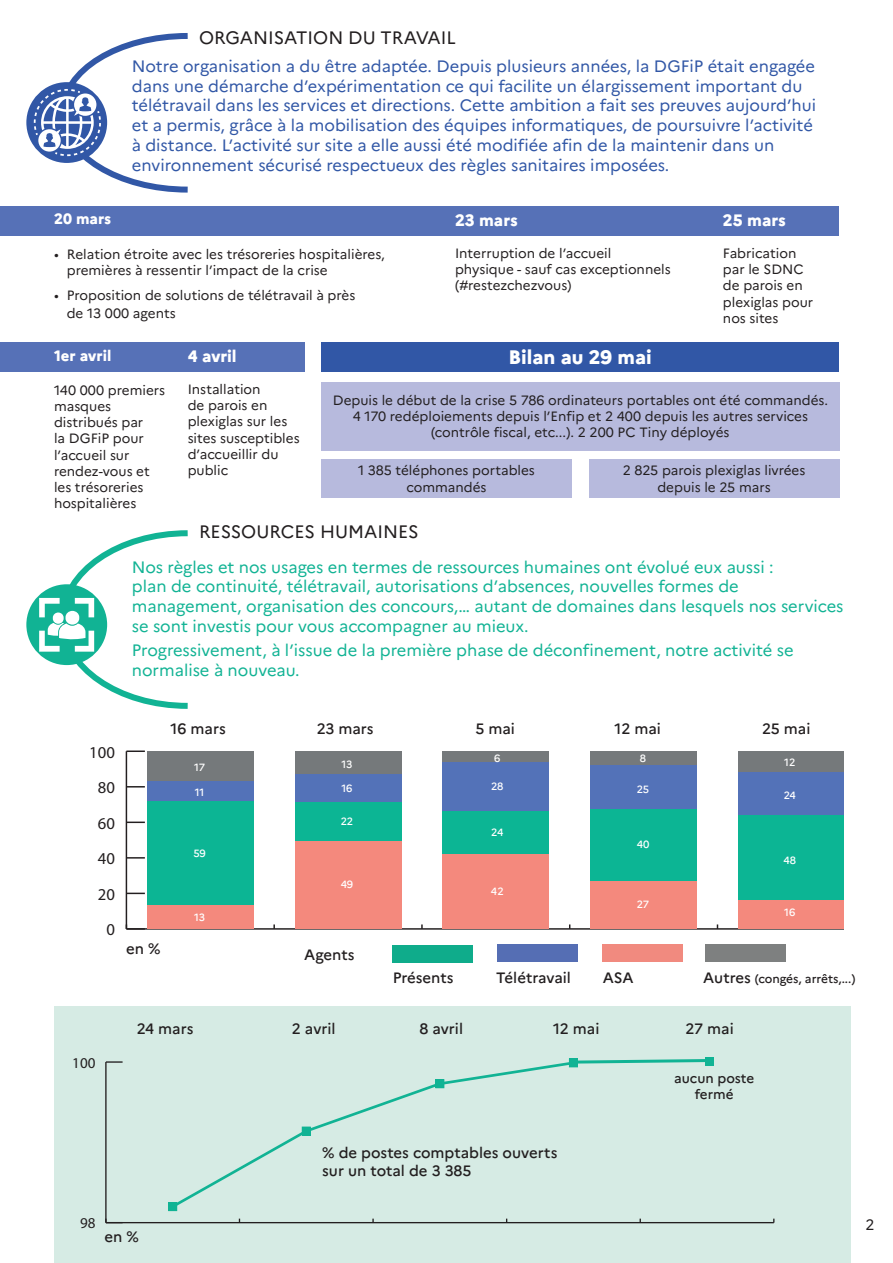
<style>
.page{position:relative;width:893px;height:1263px;background:#fff}
.page>*{position:absolute;margin:0;border:0;box-sizing:border-box;transform-origin:0 0}
.t1{font:800 19.5px "Marianne";color:#fff}
.t2{font:18px "Marianne";color:#231f20}
.t3{font:16.65px "Myriad Pro";color:#231f20}
.t4{font:16.5px/19.8px "Marianne";color:#3157a6}
.t5{font:16.5px/19.8px "Marianne";color:#11b394}
.t6{font:800 16.5px "Marianne";color:#fff}
.t7{font:500 15px/18px "Marianne";color:#231f20}
.t8{font:800 15px "Marianne";color:#fff}
.t9{font:15px "Myriad Pro";color:#231f20}
.t10{font:15px "Marianne";color:#231f20}
.texte_courant{font:13.5px/16.2px "Marianne";color:#231f20}
.t11{font:500 13.5px/16.2px "Marianne";color:#231f20;text-align:center}
.t12{font:500 12px "Marianne";color:#231f20}
.t13{font:500 10.5px "Marianne";letter-spacing:-.01em;color:#fff}
.s1{font-size:15px}
</style>
<div class="page">
<div style="left:54px;top:1006px;width:796px;height:257px;background:#d6ebe4"></div>
<div style="left:0;top:206px;width:839px;height:30px;background:#5671b7"></div>
<div style="left:0;top:342px;width:304px;height:30px;background:#5671b7"></div>
<div style="left:321px;top:382px;width:518px;height:68px;background:#b7badd"></div>
<div style="left:393px;top:945px;width:80px;height:17px;background:#0fac8b"></div>
<div style="left:603px;top:944px;width:80px;height:17px;background:#f18a7f"></div>
<div style="left:497px;top:944px;width:80px;height:17px;background:#556eb4"></div>
<hr style="left:126px;top:928px;width:717px;height:2px;background:#231f20">
<hr style="left:126px;top:751px;width:1px;height:178px;background:#231f20">
<svg style="left:126px;top:924px;width:19px;height:6px"></svg>
<svg style="left:127px;top:893px;width:18px;height:1px"></svg>
<svg style="left:127px;top:857px;width:18px;height:1px"></svg>
<svg style="left:127px;top:821px;width:18px;height:2px"></svg>
<svg style="left:127px;top:786px;width:18px;height:1px"></svg>
<svg style="left:126px;top:750px;width:19px;height:2px"></svg>
<div style="left:147px;top:751px;width:106px;height:30px;background:#75797b"></div>
<div style="left:295px;top:751px;width:106px;height:23px;background:#75797b"></div>
<div style="left:443px;top:751px;width:106px;height:11px;background:#75797b"></div>
<div style="left:590px;top:751px;width:107px;height:14px;background:#75797b"></div>
<div style="left:738px;top:751px;width:105px;height:21px;background:#75797b"></div>
<div style="left:147px;top:781px;width:106px;height:20px;background:#5372b8"></div>
<div style="left:295px;top:774px;width:106px;height:29px;background:#5372b8"></div>
<div style="left:443px;top:762px;width:106px;height:50px;background:#5372b8"></div>
<div style="left:590px;top:765px;width:107px;height:45px;background:#5372b8"></div>
<div style="left:738px;top:772px;width:105px;height:43px;background:#5372b8"></div>
<div style="left:147px;top:801px;width:106px;height:105px;background:#0cb594"></div>
<div style="left:295px;top:803px;width:106px;height:39px;background:#0cb594"></div>
<div style="left:443px;top:812px;width:106px;height:42px;background:#0cb594"></div>
<div style="left:590px;top:810px;width:107px;height:71px;background:#0cb594"></div>
<div style="left:738px;top:815px;width:105px;height:85px;background:#0cb594"></div>
<div style="left:147px;top:906px;width:106px;height:23px;background:#f4897d"></div>
<div style="left:295px;top:842px;width:106px;height:87px;background:#f4897d"></div>
<div style="left:443px;top:854px;width:106px;height:75px;background:#f4897d"></div>
<div style="left:590px;top:881px;width:107px;height:48px;background:#f4897d"></div>
<div style="left:738px;top:900px;width:105px;height:29px;background:#f4897d"></div>
<div style="left:26px;top:82px;width:81px;height:81px;background:#3157a6;border-radius:50%"></div>
<div style="left:26px;top:584px;width:81px;height:81px;background:#11b394;border-radius:50%"></div>
<svg style="left:39px;top:530px;width:149px;height:179px"></svg>
<svg style="left:34px;top:33px;width:154px;height:160px"></svg>
<div style="left:705px;top:944px;width:80px;height:17px;background:#7e8080"></div>
<hr style="left:106px;top:1222px;width:668px;height:1px;background:#231f20">
<hr style="left:105px;top:1062px;width:2px;height:160px;background:#231f20">
<svg style="left:106px;top:1061px;width:17px;height:2px"></svg>
<div style="left:168px;top:1202px;width:9px;height:9px;border:1px solid #11b394"></div>
<svg style="left:169px;top:1058px;width:539px;height:152px"></svg>
<div style="left:705px;top:1057px;width:9px;height:8px;background:#11b394"></div>
<div style="left:321px;top:342px;width:518px;height:30px;background:#3157a6"></div>
<div style="left:321px;top:459px;width:251px;height:38px;background:#b7badd"></div>
<div style="left:589px;top:459px;width:250px;height:38px;background:#b7badd"></div>
<p class="t2" style="left:199px;top:26px;width:258px">ORGANISATION DU TRAVAIL</p>
<p class="t4" style="left:132px;top:56px;width:686px">Notre organisation a du être adaptée. Depuis plusieurs années, la DGFiP était engagée dans une démarche d’expérimentation ce qui facilite un élargissement important du télétravail dans les services et directions. Cette ambition a fait ses preuves aujourd’hui et a permis, grâce à la mobilisation des équipes informatiques, de poursuivre l’activité à distance. L’activité sur site a elle aussi été modifiée afin de la maintenir dans un environnement sécurisé respectueux des règles sanitaires imposées.</p>
<p class="t8" style="left:54px;top:210px;width:59px">20 mars</p>
<p class="texte_courant" style="left:67px;top:246px;width:320px;text-indent:-13px">• Relation étroite avec les trésoreries hospitalières, premières à ressentir l’impact de la crise</p>
<p class="texte_courant" style="left:67px;top:286px;width:290px;line-height:18px;text-indent:-13px">• Proposition de solutions de télétravail à près de 13 000 agents</p>
<p class="t8" style="left:54px;top:346px;width:59px">1er avril</p>
<p class="texte_courant" style="left:54px;top:382px;width:113px">140 000 premiers masques distribués par<br>la DGFiP pour l’accueil sur rendez-vous et les trésoreries hospitalières</p>
<p class="t6" style="left:455px;top:210px;width:64px">23 mars</p>
<p class="texte_courant" style="left:455px;top:245px;width:217px">Interruption de l’accueil physique - sauf cas exceptionnels (#restezchezvous)</p>
<p class="t6" style="left:723px;top:210px;width:65px">25 mars</p>
<p class="texte_courant" style="left:723px;top:245px;width:92px">Fabrication par le SDNC de parois en plexiglas pour nos sites</p>
<p class="t6" style="left:188px;top:346px;width:51px">4 avril</p>
<p class="texte_courant" style="left:188px;top:381px;width:113px">Installation<br>de parois en plexiglas sur les sites susceptibles d’accueillir du public</p>
<p class="t1" style="left:508px;top:345px;width:145px">Bilan au 29 mai</p>
<p class="texte_courant" style="left:333px;top:392px;width:497px;text-align:center">Depuis le début de la crise 5 786 ordinateurs portables ont été commandés.<br>4 170 redéploiements depuis l’Enfip et 2 400 depuis les autres services (contrôle fiscal, etc...). 2 200 PC Tiny déployés</p>
<p class="texte_courant" style="left:358px;top:462px;width:178px;text-align:center">1 385 téléphones portables commandés</p>
<p class="texte_courant" style="left:623px;top:462px;width:184px;text-align:center">2 825 parois plexiglas livrées depuis le 25 mars</p>
<p class="t2" style="left:199px;top:521px;width:221px">RESSOURCES HUMAINES</p>
<p class="t5" style="left:132px;top:557px;width:713px">Nos règles et nos usages en termes de ressources humaines ont évolué eux aussi :<br>plan de continuité, télétravail, autorisations d’absences, nouvelles formes de management, organisation des concours,… autant de domaines dans lesquels nos services se sont investis pour vous accompagner au mieux.</p>
<p class="t5" style="left:132px;top:640px;width:663px">Progressivement, à l’issue de la première phase de déconfinement, notre activité se normalise à nouveau.</p>
<p class="t3" style="left:89px;top:742px;width:27px">100</p>
<p class="t3" style="left:98px;top:777px;width:19px">80</p>
<p class="t3" style="left:98px;top:813px;width:19px">60</p>
<p class="t3" style="left:98px;top:848px;width:19px">40</p>
<p class="t3" style="left:98px;top:884px;width:19px">20</p>
<p class="t3" style="left:106px;top:919px;width:10px">0</p>
<p class="t7" style="left:126px;top:939px;width:36px">en %</p>
<p class="t7" style="left:171px;top:720px;width:57px">16 mars</p>
<p class="t7" style="left:317px;top:720px;width:59px">23 mars</p>
<p class="t7" style="left:475px;top:720px;width:41px">5 mai</p>
<p class="t7" style="left:615px;top:720px;width:48px">12 mai</p>
<p class="t7" style="left:762px;top:720px;width:50px">25 mai</p>
<p class="t13" style="left:194px;top:761px;width:12px">17</p>
<p class="t13" style="left:341px;top:758px;width:12px">13</p>
<p class="t13" style="left:195px;top:785px;width:11px">11</p>
<p class="t13" style="left:193px;top:847px;width:14px">59</p>
<p class="t13" style="left:194px;top:910px;width:12px">13</p>
<p class="t13" style="left:341px;top:782px;width:13px">16</p>
<p class="t13" style="left:341px;top:815px;width:14px">22</p>
<p class="t13" style="left:341px;top:878px;width:14px">49</p>
<p class="t7" style="left:304px;top:945px;width:52px">Agents</p>
<p class="t13" style="left:494px;top:752px;width:8px">6</p>
<p class="t13" style="left:640px;top:752px;width:8px">8</p>
<p class="t13" style="left:637px;top:783px;width:14px">25</p>
<p class="t13" style="left:491px;top:780px;width:14px">28</p>
<p class="t13" style="left:491px;top:825px;width:14px">24</p>
<p class="t13" style="left:491px;top:884px;width:14px">42</p>
<p class="t13" style="left:637px;top:838px;width:14px">40</p>
<p class="t13" style="left:637px;top:898px;width:14px">27</p>
<p class="t13" style="left:784px;top:756px;width:13px">12</p>
<p class="t13" style="left:784px;top:789px;width:14px">24</p>
<p class="t13" style="left:783px;top:854px;width:14px">48</p>
<p class="t13" style="left:784px;top:906px;width:13px">16</p>
<p class="t7" style="left:393px;top:968px;width:62px">Présents</p>
<p class="t7" style="left:496px;top:968px;width:76px">Télétravail</p>
<p class="t7" style="left:603px;top:968px;width:32px">ASA</p>
<p class="t12" style="left:703px;top:971px;width:154px"><span class="s1">Autres</span> (congés, arrêts,...)</p>
<p class="t9" style="left:72px;top:1053px;width:25px">100</p>
<p class="t7" style="left:137px;top:1020px;width:58px">24 mars</p>
<p class="t7" style="left:292px;top:1020px;width:45px">2 avril</p>
<p class="t7" style="left:419px;top:1020px;width:45px">8 avril</p>
<p class="t7" style="left:553px;top:1020px;width:48px">12 mai</p>
<p class="t7" style="left:686px;top:1020px;width:50px">27 mai</p>
<p class="t11" style="left:674px;top:1070px;width:82px">aucun poste fermé</p>
<p class="t9" style="left:80px;top:1214px;width:17px">98</p>
<p class="t7" style="left:105px;top:1228px;width:36px">en %</p>
<p class="t7" style="left:322px;top:1144px;width:237px">% de postes comptables ouverts sur un total de 3 385</p>
<p class="t10" style="left:865px;top:1215px;width:10px">2</p>
</div>
